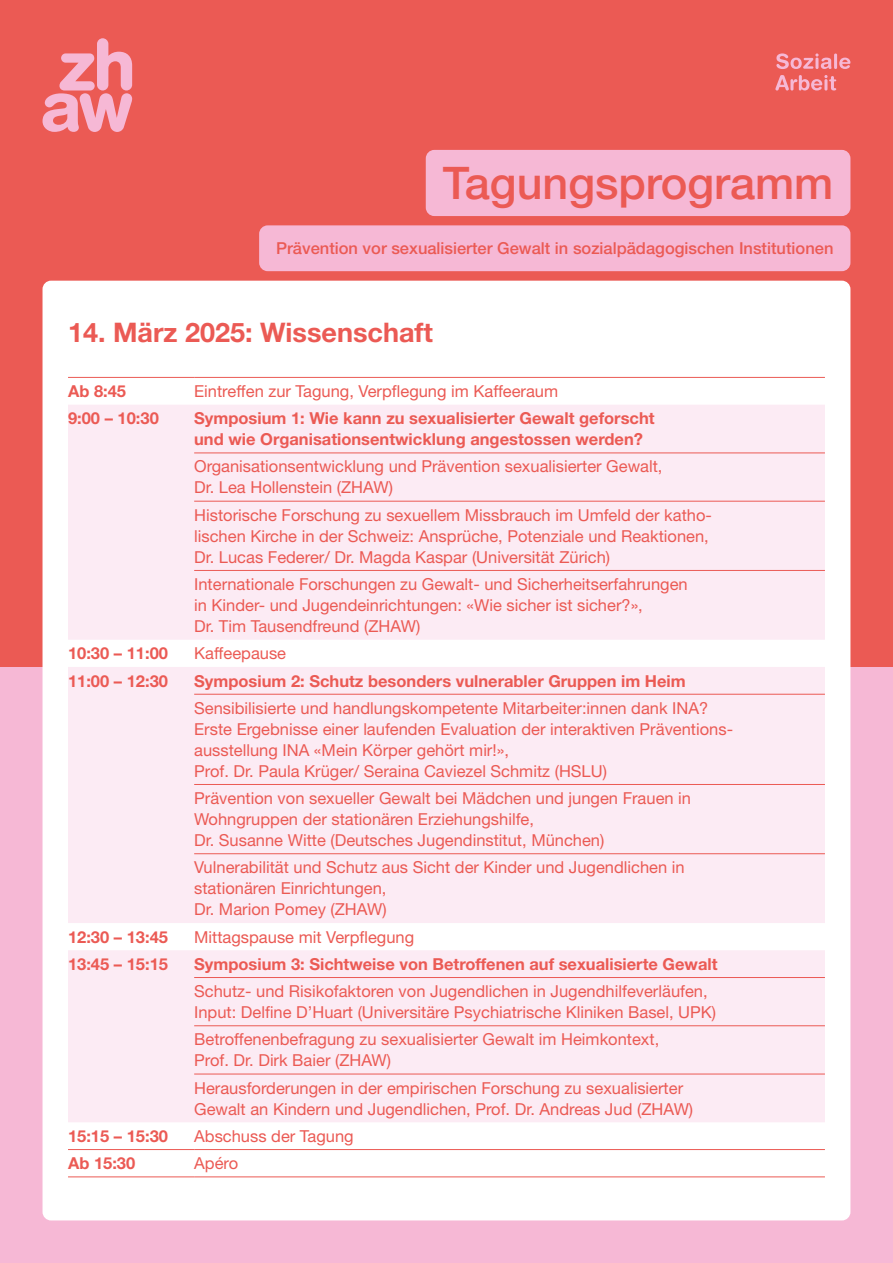
<style>
.page{position:relative;width:893px;height:1263px;background:#fff}
.page>*{position:absolute;margin:0;border:0;box-sizing:border-box;transform-origin:0 0}
.t1{font:500 45px "Helvetica Neue LT Pro";color:#eb5a54}
.t2{font:700 27px "Helvetica Neue LT Pro";color:#eb5a54}
.t3{font:16.5px/21px "Helvetica Neue LT Pro";color:#eb5a54}
.t4{font:700 16.5px/21px "Helvetica Neue LT Pro";color:#eb5a54}
.t5{font:500 16.5px "Helvetica Neue LT Pro";color:#eb5a54}
</style>
<div class="page">
<div style="left:0;top:0;width:893px;height:906px;background:#eb5a54"></div>
<div style="left:0;top:668px;width:893px;height:595px;background:#f6b8d5"></div>
<div style="left:43px;top:281px;width:807px;height:939px;background:#fff;border-radius:9px"></div>
<svg style="left:43px;top:38px;width:89px;height:94px"></svg>
<svg style="left:776px;top:53px;width:55px;height:16px"></svg>
<hr style="left:834px;top:54px;width:3px;height:15px;background:#f6b8d5;border-radius:2px">
<svg style="left:839px;top:58px;width:11px;height:11px"></svg>
<svg style="left:775px;top:75px;width:61px;height:15px"></svg>
<div style="left:426px;top:150px;width:424px;height:66px;background:#f6b8d5;border-radius:9px"></div>
<div style="left:259px;top:225px;width:591px;height:46px;background:#f6b8d5;border-radius:9px"></div>
<svg style="left:68px;top:405px;width:757px;height:717px;background:#fcecf4"></svg>
<hr style="left:68px;top:377px;width:126px;height:1px;background:#eb5a54">
<hr style="left:194px;top:377px;width:631px;height:1px;background:#eb5a54">
<hr style="left:194px;top:501px;width:631px;height:1px;background:#eb5a54">
<hr style="left:194px;top:784px;width:631px;height:1px;background:#eb5a54">
<hr style="left:194px;top:1025px;width:631px;height:1px;background:#eb5a54">
<hr style="left:194px;top:453px;width:631px;height:1px;background:#eb5a54">
<hr style="left:194px;top:570px;width:631px;height:1px;background:#eb5a54">
<hr style="left:194px;top:694px;width:631px;height:1px;background:#eb5a54">
<hr style="left:194px;top:853px;width:631px;height:1px;background:#eb5a54">
<hr style="left:194px;top:977px;width:631px;height:1px;background:#eb5a54">
<hr style="left:194px;top:1074px;width:631px;height:1px;background:#eb5a54">
<hr style="left:68px;top:1149px;width:126px;height:1px;background:#eb5a54">
<hr style="left:194px;top:1149px;width:631px;height:1px;background:#eb5a54">
<hr style="left:68px;top:1176px;width:126px;height:1px;background:#eb5a54">
<hr style="left:194px;top:1176px;width:631px;height:1px;background:#eb5a54">
<h1 class="t1" style="left:443px;top:156px;width:392px">Tagungsprogramm</h1>
<p class="t5" style="left:276px;top:238px;width:559px">Prävention vor sexualisierter Gewalt in sozialpädagogischen Institutionen</p>
<h2 class="t2" style="left:68px;top:315px;width:367px">14. März 2025: Wissenschaft</h2>
<p class="t4" style="left:68px;top:380px;width:60px">Ab 8:45</p>
<p class="t3" style="left:194px;top:380px;width:365px">Eintreffen zur Tagung, Verpflegung im Kaffeeraum</p>
<p class="t4" style="left:68px;top:407px;width:92px">9:00 – 10:30</p>
<p class="t4" style="left:194px;top:407px;width:462px">Symposium 1: Wie kann zu sexualisierter Gewalt geforscht und wie Organisationsentwicklung angestossen werden?</p>
<p class="t3" style="left:194px;top:456px;width:470px">Organisationsentwicklung und Prävention sexualisierter Gewalt,<br>Dr. Lea Hollenstein (ZHAW)</p>
<p class="t3" style="left:194px;top:504px;width:519px">Historische Forschung zu sexuellem Missbrauch im Umfeld der katho&shy;lischen Kirche in der Schweiz: Ansprüche, Potenziale und Reaktionen,<br>Dr. Lucas Federer/ Dr. Magda Kaspar (Universität Zürich)</p>
<p class="t3" style="left:194px;top:573px;width:495px">Internationale Forschungen zu Gewalt- und Sicherheitserfahrungen in Kinder- und Jugendeinrichtungen: «Wie sicher ist sicher?»,<br>Dr. Tim Tausendfreund (ZHAW)</p>
<p class="t4" style="left:68px;top:642px;width:101px">10:30 – 11:00</p>
<p class="t3" style="left:194px;top:642px;width:93px">Kaffeepause</p>
<p class="t4" style="left:68px;top:670px;width:101px">11:00 – 12:30</p>
<p class="t4" style="left:194px;top:670px;width:493px">Symposium 2: Schutz besonders vulnerabler Gruppen im Heim</p>
<p class="t3" style="left:194px;top:697px;width:540px">Sensibilisierte und handlungskompetente Mitarbeiter:innen dank INA?<br>Erste Ergebnisse einer laufenden Evaluation der interaktiven Präventions&shy;ausstellung INA «Mein Körper gehört mir!»,<br>Prof. Dr. Paula Krüger/ Seraina Caviezel Schmitz (HSLU)</p>
<p class="t3" style="left:194px;top:787px;width:498px">Prävention von sexueller Gewalt bei Mädchen und jungen Frauen in<br>Wohngruppen der stationären Erziehungshilfe,<br>Dr. Susanne Witte (Deutsches Jugendinstitut, München)</p>
<p class="t3" style="left:194px;top:856px;width:492px">Vulnerabilität und Schutz aus Sicht der Kinder und Jugendlichen in stationären Einrichtungen,<br>Dr. Marion Pomey (ZHAW)</p>
<p class="t4" style="left:68px;top:926px;width:101px">12:30 – 13:45</p>
<p class="t3" style="left:194px;top:926px;width:222px">Mittagspause mit Verpflegung</p>
<p class="t4" style="left:68px;top:953px;width:101px">13:45 – 15:15</p>
<p class="t4" style="left:194px;top:953px;width:525px">Symposium 3: Sichtweise von Betroffenen auf sexualisierte Gewalt</p>
<p class="t3" style="left:194px;top:980px;width:523px">Schutz- und Risikofaktoren von Jugendlichen in Jugendhilfeverläufen,<br>Input: Delfine D’Huart (Universitäre Psychiatrische Kliniken Basel, UPK)</p>
<p class="t3" style="left:194px;top:1029px;width:467px">Betroffenenbefragung zu sexualisierter Gewalt im Heimkontext,<br>Prof. Dr. Dirk Baier (ZHAW)</p>
<p class="t3" style="left:194px;top:1077px;width:500px">Herausforderungen in der empirischen Forschung zu sexualisierter<br>Gewalt an Kindern und Jugendlichen, Prof. Dr. Andreas Jud (ZHAW)</p>
<p class="t4" style="left:68px;top:1125px;width:101px">15:15 – 15:30</p>
<p class="t3" style="left:194px;top:1125px;width:161px">Abschuss der Tagung</p>
<p class="t4" style="left:68px;top:1152px;width:69px">Ab 15:30</p>
<p class="t3" style="left:194px;top:1152px;width:46px">Apéro</p>
</div>
